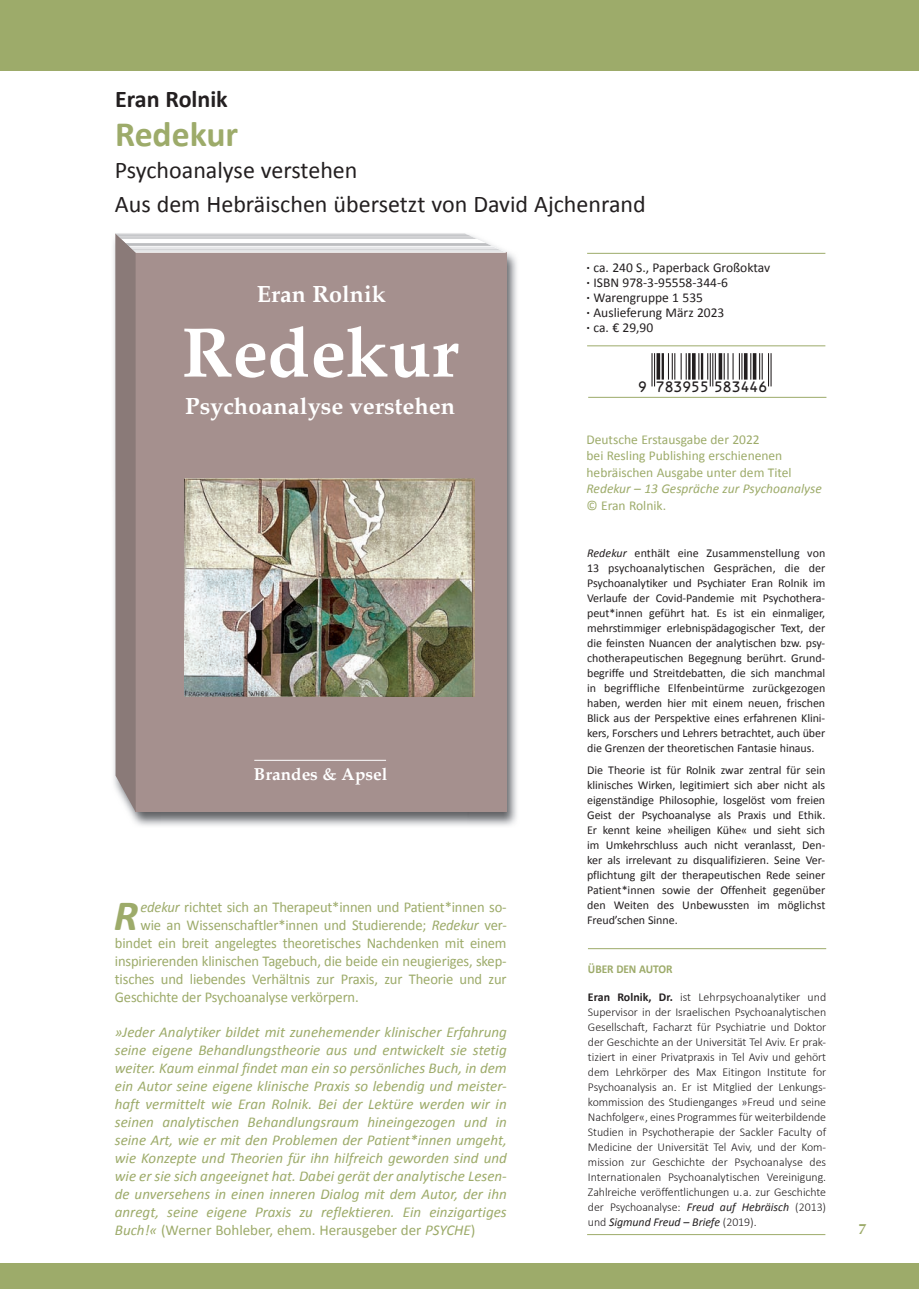
<style>
.page{position:relative;width:919px;height:1289px;background:#fff}
.page>*{position:absolute;margin:0;border:0;box-sizing:border-box;transform-origin:0 0}
.t1{font:700 70.2px "Palatino";color:#fff}
.t2{font:italic 700 43.35px "Calibri";color:#9dab6a}
.t3{font:700 35.7px "Calibri";color:#9dab6a}
.t4{font:24px/34.5px "Calibri";color:#231f20}
.t5{font:700 24px "Calibri";color:#231f20}
.t6{font:700 23.25px "Palatino";color:#fff}
.t7{font:700 17.1px "Palatino";color:#fff}
.t8{font:italic 15px/18px "Calibri";color:#9dab6a;text-align:justify}
.t9{font:15px "Calibri";letter-spacing:-.01em;color:#9dab6a}
.t10{font:700 15px "CG Omega";color:#9dab6a}
.t11{font:13.95px "OCRB";letter-spacing:-.085em;color:#231f20}
.t12{font:13.5px/16.5px "Calibri";color:#9dab6a}
.t13{font:13.5px/15px "Calibri";color:#231f20}
.t14{font:italic 13.5px "Calibri";color:#9dab6a}
.t15{font:12px/15px "Calibri";letter-spacing:-.005em;color:#231f20;text-align:justify}
.t16{font:300 12px/15px "Calibri";letter-spacing:-.005em;color:#231f20;text-align:justify}
.t17{font:700 12px "Calibri";letter-spacing:-.005em;color:#9dab6a;scale:.95 1}
.t18{font:11.4px "OCRA";color:#231f20}
.s1{font-style:italic}
.s2{font-style:normal}
.s3{font-weight:700}
.s4{font-weight:400;font-style:italic}
</style>
<div class="page">
<div style="left:0;top:0;width:918px;height:70px;background:#9dab6a"></div>
<div style="left:0;top:1263px;width:918px;height:25px;background:#9dab6a"></div>
<img style="left:113px;top:240px;width:404px;height:41px">
<img style="left:113px;top:281px;width:48px;height:545px">
<img style="left:468px;top:281px;width:49px;height:545px">
<img style="left:161px;top:812px;width:307px;height:14px">
<svg style="left:115px;top:233px;width:392px;height:579px;background:#a49791"></svg>
<hr style="left:587px;top:253px;width:238px;height:1px;background:#9dab6a">
<hr style="left:588px;top:397px;width:238px;height:1px;background:#9dab6a">
<hr style="left:587px;top:345px;width:238px;height:1px;background:#9dab6a">
<hr style="left:587px;top:1234px;width:238px;height:1px;background:#9dab6a">
<hr style="left:588px;top:948px;width:238px;height:1px;background:#9dab6a">
<hr style="left:770px;top:353px;width:1px;height:33px;background:#231f20">
<hr style="left:768px;top:353px;width:1px;height:33px;background:#231f20">
<svg style="left:759px;top:353px;width:3px;height:26px"></svg>
<svg style="left:752px;top:353px;width:4px;height:26px"></svg>
<svg style="left:750px;top:353px;width:1px;height:26px"></svg>
<svg style="left:743px;top:353px;width:4px;height:26px"></svg>
<svg style="left:723px;top:353px;width:19px;height:26px"></svg>
<svg style="left:718px;top:353px;width:4px;height:26px"></svg>
<svg style="left:714px;top:353px;width:1px;height:26px"></svg>
<hr style="left:712px;top:353px;width:1px;height:33px;background:#231f20">
<hr style="left:709px;top:353px;width:1px;height:33px;background:#231f20">
<svg style="left:707px;top:353px;width:1px;height:26px"></svg>
<hr style="left:700px;top:353px;width:3px;height:26px;background:#231f20">
<svg style="left:698px;top:353px;width:1px;height:26px"></svg>
<hr style="left:692px;top:353px;width:3px;height:26px;background:#231f20">
<hr style="left:688px;top:353px;width:2px;height:26px;background:#231f20">
<svg style="left:668px;top:353px;width:18px;height:26px"></svg>
<hr style="left:661px;top:353px;width:3px;height:26px;background:#231f20">
<svg style="left:656px;top:353px;width:4px;height:26px"></svg>
<hr style="left:654px;top:353px;width:1px;height:33px;background:#231f20">
<hr style="left:651px;top:353px;width:1px;height:33px;background:#231f20">
<h3 class="t5" style="left:115px;top:84px;width:114px">Eran Rolnik</h3>
<h3 class="t3" style="left:115px;top:112px;width:124px">Redekur</h3>
<h3 class="t4" style="left:115px;top:151px;width:532px">Psychoanalyse verstehen<br>Aus dem Hebräischen übersetzt von David Ajchenrand</h3>
<h3 class="t6" style="left:257px;top:280px;width:130px">Eran Rolnik</h3>
<h1 class="t1" style="left:182px;top:312px;width:278px">Redekur</h1>
<h3 class="t6" style="left:185px;top:392px;width:271px">Psychoanalyse verstehen</h3>
<h3 class="t7" style="left:254px;top:764px;width:135px">Brandes &amp; Apsel</h3>
<p class="t9" style="left:140px;top:897px;width:368px"><span class="s1">edekur</span> richtet sich an Therapeut*innen und Patient*innen so-</p>
<p class="t9" style="left:140px;top:915px;width:368px">wie an Wissenschaftler*innen und Studierende; <span class="s1">Redekur</span> ver-</p>
<p class="t9" style="left:115px;top:933px;width:393px">bindet ein breit angelegtes theoretisches Nachdenken mit einem</p>
<p class="t9" style="left:115px;top:951px;width:393px">inspirierenden klinischen Tagebuch, die beide ein neugieriges, skep-</p>
<p class="t9" style="left:115px;top:969px;width:393px">tisches und liebendes Verhältnis zur Praxis, zur Theorie und zur</p>
<p class="t9" style="left:115px;top:987px;width:245px">Geschichte der Psychoanalyse verkörpern.</p>
<p class="t8" style="left:115px;top:1022px;width:393px">»Jeder Analytiker bildet mit zunehemender klinischer Erfahrung seine eigene Behandlungstheorie aus und entwickelt sie stetig weiter. Kaum einmal findet man ein so persönliches Buch, in dem ein Autor seine eigene klinische Praxis so lebendig und meister&shy;haft vermittelt wie Eran Rolnik. Bei der Lektüre werden wir in seinen analytischen Behandlungsraum hineingezogen und in seine Art, wie er mit den Problemen der Patient*innen umgeht, wie Konzepte und Theorien für ihn hilfreich geworden sind und wie er sie sich angeeignet hat. Dabei gerät der analytische Lesen&shy;de unversehens in einen inneren Dialog mit dem Autor, der ihn anregt, seine eigene Praxis zu reflektieren. Ein einzigartiges Buch!« <span class="s2">(Werner Bohleber, ehem. Herausgeber der</span> PSYCHE<span class="s2">)</span></p>
<h2 class="t2" style="left:114px;top:888px;width:26px">R</h2>
<p class="t13" style="left:586px;top:259px;width:185px"><span class="s3">·</span> ca. 240 S., Paperback Großoktav <span class="s3">·</span> ISBN 978-3-95558-344-6<br><span class="s3">·</span> Warengruppe 1 535<br><span class="s3">·</span> Auslieferung März 2023<br><span class="s3">·</span> ca. € 29,90</p>
<p class="t18" style="left:636px;top:279px;width:183px">ISBN 978-3-95558-344-6</p>
<p class="t11" style="left:637px;top:378px;width:132px">9 783955 583446</p>
<p class="t12" style="left:586px;top:430px;width:207px">Deutsche Erstausgabe der 2022<br>bei Resling Publishing erschienenen hebräischen Ausgabe unter dem Titel</p>
<p class="t14" style="left:586px;top:480px;width:237px">Redekur – 13 Gespräche zur Psychoanalyse</p>
<p class="t12" style="left:586px;top:496px;width:81px">© Eran Rolnik.</p>
<p class="t15" style="left:587px;top:545px;width:240px"><span class="s1">Redekur</span> enthält eine Zusammenstellung von 13 psychoanalytischen Gesprächen, die der Psychoanalytiker und Psychiater Eran Rolnik im Verlaufe der Covid-Pandemie mit Psychothera&shy;peut*innen geführt hat. Es ist ein einmaliger, mehrstimmiger erlebnispädagogischer Text, der die feinsten Nuancen der analytischen bzw. psy&shy;chotherapeutischen Begegnung berührt. Grund&shy;begriffe und Streitdebatten, die sich manchmal in begriffliche Elfenbeintürme zurückgezogen haben, werden hier mit einem neuen, frischen Blick aus der Perspektive eines erfahrenen Klini&shy;kers, Forschers und Lehrers betrachtet, auch über die Grenzen der theoretischen Fantasie hinaus.</p>
<p class="t15" style="left:587px;top:761px;width:240px">Die Theorie ist für Rolnik zwar zentral für sein klinisches Wirken, legitimiert sich aber nicht als eigenständige Philosophie, losgelöst vom freien Geist der Psychoanalyse als Praxis und Ethik.<br>Er kennt keine »heiligen Kühe« und sieht sich im Umkehrschluss auch nicht veranlasst, Den&shy;ker als irrelevant zu disqualifizieren. Seine Ver&shy;pflichtung gilt der therapeutischen Rede seiner Patient*innen sowie der Offenheit gegenüber den Weiten des Unbewussten im möglichst</p>
<p class="t15" style="left:587px;top:911px;width:92px">Freud’schen Sinne.</p>
<p class="t17" style="left:588px;top:961px;width:91px">ÜBER DEN AUTOR</p>
<p class="t16" style="left:588px;top:989px;width:240px"><span class="s3">Eran Rolnik, Dr.</span> ist Lehrpsychoanalytiker und Supervisor in der Israelischen Psychoanalytischen Gesellschaft, Facharzt für Psychiatrie und Doktor der Geschichte an der Universität Tel Aviv. Er prak&shy;tiziert in einer Privatpraxis in Tel Aviv und gehört dem Lehrkörper des Max Eitingon Institute for Psychoanalysis an. Er ist Mitglied der Lenkungs&shy;kommission des Studienganges »Freud und seine Nachfolger«, eines Programmes für weiterbildende Studien in Psychotherapie der Sackler Faculty of Medicine der Universität Tel Aviv, und der Kom&shy;mission zur Geschichte der Psychoanalyse des Internationalen Psychoanalytischen Vereinigung.<br>Zahlreiche veröffentlichungen u. a. zur Geschichte der Psychoanalyse: <span class="s4">Freud auf Hebräisch</span> (2013) und <span class="s4">Sigmund Freud – Briefe</span> (2019).</p>
<p class="t10" style="left:858px;top:1219px;width:10px">7</p>
</div>
